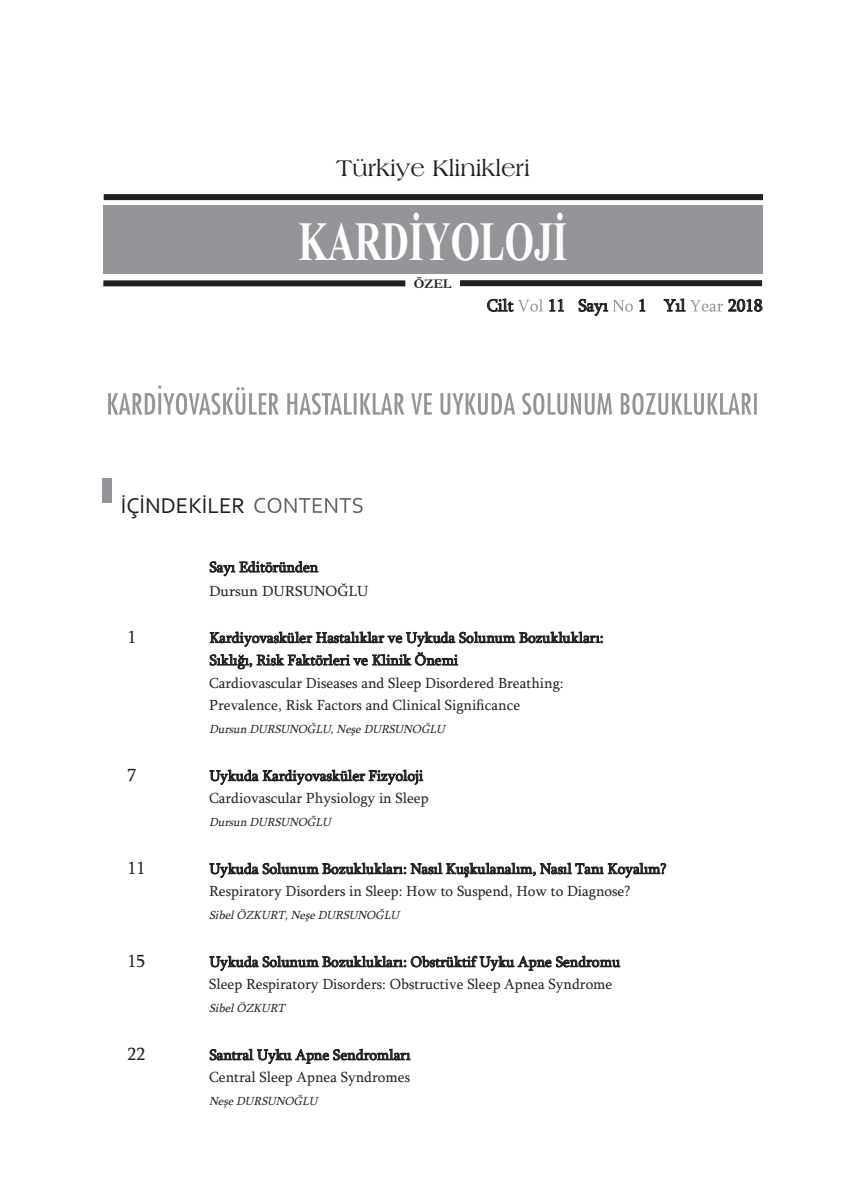
<style>
.page{position:relative;width:865px;height:1197px;background:#fff}
.page>*{position:absolute;margin:0;border:0;box-sizing:border-box;transform-origin:0 0}
.t1{font:700 55.35px "Times New Roman";color:#fff;scale:.68 1}
.t2{font:24px "Americana BT Roman";color:#231f20}
.t3{font:22.5px "Corbel";color:#231f20}
.t4{font:18px "Sylfaen";color:#231f20}
.t5{font:17.25px "Sylfaen";color:#231f20}
.t6{font:15px/22.6px "Sylfaen";color:#231f20}
.t7{font:700 13.5px "Garamond";color:#231f20}
.t8{font:italic 12px "Sylfaen";color:#231f20}
</style>
<div class="page">
<svg style="left:254px;top:498px;width:108px;height:15px"></svg>
<div style="left:103px;top:478px;width:9px;height:25px;background:#939598"></div>
<div style="left:103px;top:206px;width:659px;height:68px;background:#939598"></div>
<div style="left:104px;top:194px;width:659px;height:6px;background:#231f20"></div>
<div style="left:103px;top:280px;width:302px;height:6px;background:#231f20"></div>
<div style="left:460px;top:280px;width:302px;height:6px;background:#231f20"></div>
<svg style="left:517px;top:299px;width:26px;height:12px"></svg>
<svg style="left:612px;top:300px;width:21px;height:11px"></svg>
<svg style="left:690px;top:300px;width:33px;height:11px"></svg>
<svg style="left:108px;top:385px;width:189px;height:30px"></svg>
<h2 class="t2" style="left:336px;top:153px;width:195px">Türkiye Klinikleri</h2>
<h1 class="t1" style="left:298px;top:208px;width:397px">KARDİYOLOJİ</h1>
<p class="t7" style="left:414px;top:275px;width:39px">ÖZEL</p>
<p class="t5" style="left:487px;top:295px;width:28px">Cilt</p>
<p class="t5" style="left:548px;top:295px;width:62px">11 Sayı</p>
<p class="t5" style="left:638px;top:295px;width:49px">1 Yıl</p>
<p class="t5" style="left:728px;top:295px;width:36px">2018</p>
<h3 class="t3" style="left:121px;top:492px;width:126px">İÇİNDEKİLER</h3>
<p class="t6" style="left:209px;top:554px;width:161px;line-height:24.2px">Sayı Editöründen<br>Dursun DURSUNOĞLU</p>
<p class="t4" style="left:127px;top:626px;width:10px">1</p>
<p class="t6" style="left:209px;top:626px;width:396px">Kardiyovasküler Hastalıklar ve Uykuda Solunum Bozuklukları:<br>Sıklığı, Risk Faktörleri ve Klinik Önemi<br>Cardiovascular Diseases and Sleep Disordered Breathing:<br>Prevalence, Risk Factors and Clinical Significance</p>
<p class="t8" style="left:209px;top:721px;width:240px">Dursun DURSUNOĞLU, Neşe DURSUNOĞLU</p>
<p class="t4" style="left:127px;top:764px;width:10px">7</p>
<p class="t6" style="left:209px;top:764px;width:221px">Uykuda Kardiyovasküler Fizyoloji<br>Cardiovascular Physiology in Sleep</p>
<p class="t8" style="left:209px;top:814px;width:126px">Dursun DURSUNOĞLU</p>
<p class="t4" style="left:127px;top:857px;width:19px">11</p>
<p class="t6" style="left:209px;top:857px;width:458px">Uykuda Solunum Bozuklukları: Nasıl Kuşkulanalım, Nasıl Tanı Koyalım?<br>Respiratory Disorders in Sleep: How to Suspend, How to Diagnose?</p>
<p class="t8" style="left:209px;top:907px;width:195px">Sibel ÖZKURT, Neşe DURSUNOĞLU</p>
<p class="t4" style="left:127px;top:950px;width:19px">15</p>
<p class="t6" style="left:209px;top:950px;width:412px">Uykuda Solunum Bozuklukları: Obstrüktif Uyku Apne Sendromu<br>Sleep Respiratory Disorders: Obstructive Sleep Apnea Syndrome</p>
<p class="t8" style="left:209px;top:1000px;width:81px">Sibel ÖZKURT</p>
<p class="t4" style="left:127px;top:1043px;width:19px">22</p>
<p class="t6" style="left:209px;top:1043px;width:203px">Santral Uyku Apne Sendromları<br>Central Sleep Apnea Syndromes</p>
<p class="t8" style="left:209px;top:1093px;width:113px">Neşe DURSUNOĞLU</p>
</div>
